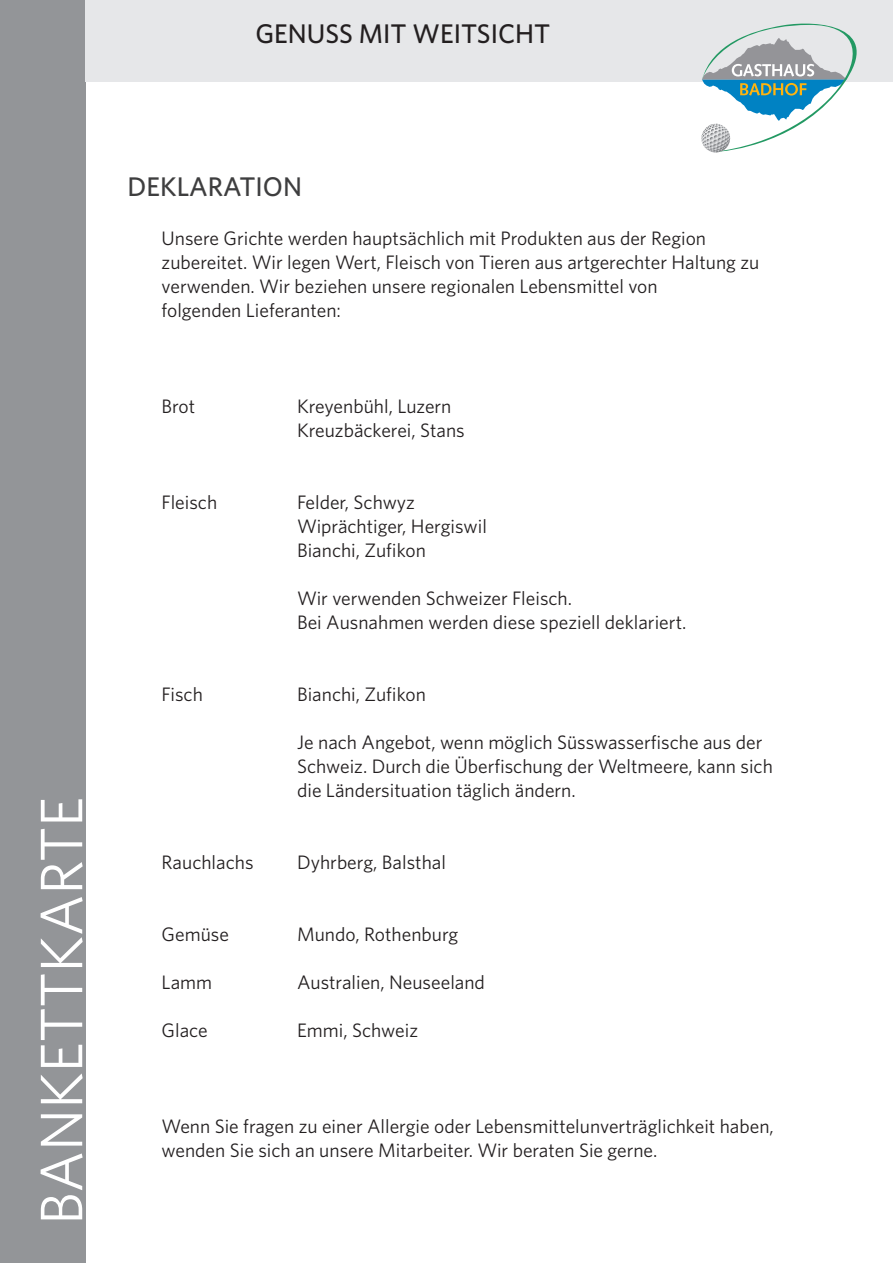
<style>
.page{position:relative;width:893px;height:1263px;background:#fff}
.page>*{position:absolute;margin:0;border:0;box-sizing:border-box;transform-origin:0 0}
.t1{font:60px "Whitney";color:#fff}
.t2{font:500 27px "Whitney";color:#231f20}
.t3{font:500 27px "Whitney";color:#3e3e3f}
.t4{font:19.5px/24px "Whitney";color:#231f20}
</style>
<div class="page">
<div style="left:0;top:0;width:85px;height:1263px;background:#939598"></div>
<div style="left:85px;top:0;width:808px;height:82px;background:#e6e7e9"></div>
<svg style="left:701px;top:24px;width:156px;height:129px"></svg>
<h2 class="t2" style="left:255px;top:16px;width:296px">GENUSS MIT WEITSICHT</h2>
<h1 class="t1" style="left:22px;top:1225px;width:430px;rotate:-90deg">BANKETTKARTE</h1>
<h2 class="t3" style="left:128px;top:169px;width:176px">DEKLARATION</h2>
<p class="t4" style="left:162px;top:226px;width:599px">Unsere Grichte werden hauptsächlich mit Produkten aus der Region zubereitet. Wir legen Wert, Fleisch von Tieren aus artgerechter Haltung zu verwenden. Wir beziehen unsere regionalen Lebensmittel von<br>folgenden Lieferanten:</p>
<p class="t4" style="left:162px;top:394px;width:35px">Brot</p>
<p class="t4" style="left:297px;top:394px;width:169px">Kreyenbühl, Luzern<br>Kreuzbäckerei, Stans</p>
<p class="t4" style="left:162px;top:490px;width:57px">Fleisch</p>
<p class="t4" style="left:297px;top:490px;width:191px">Felder, Schwyz<br>Wiprächtiger, Hergiswil<br>Bianchi, Zufikon</p>
<p class="t4" style="left:297px;top:586px;width:391px">Wir verwenden Schweizer Fleisch.<br>Bei Ausnahmen werden diese speziell deklariert.</p>
<p class="t4" style="left:162px;top:682px;width:43px">Fisch</p>
<p class="t4" style="left:297px;top:682px;width:130px">Bianchi, Zufikon</p>
<p class="t4" style="left:297px;top:730px;width:477px">Je nach Angebot, wenn möglich Süsswasserfische aus der<br>Schweiz. Durch die Überfischung der Weltmeere, kann sich die Ländersituation täglich ändern.</p>
<p class="t4" style="left:162px;top:850px;width:93px">Rauchlachs</p>
<p class="t4" style="left:297px;top:850px;width:150px">Dyhrberg, Balsthal</p>
<p class="t4" style="left:162px;top:922px;width:69px">Gemüse</p>
<p class="t4" style="left:297px;top:922px;width:163px">Mundo, Rothenburg</p>
<p class="t4" style="left:162px;top:970px;width:52px">Lamm</p>
<p class="t4" style="left:297px;top:970px;width:189px">Australien, Neuseeland</p>
<p class="t4" style="left:162px;top:1018px;width:48px">Glace</p>
<p class="t4" style="left:297px;top:1018px;width:123px">Emmi, Schweiz</p>
<p class="t4" style="left:162px;top:1114px;width:614px">Wenn Sie fragen zu einer Allergie oder Lebensmittelunverträglichkeit haben, wenden Sie sich an unsere Mitarbeiter. Wir beraten Sie gerne.</p>
</div>
